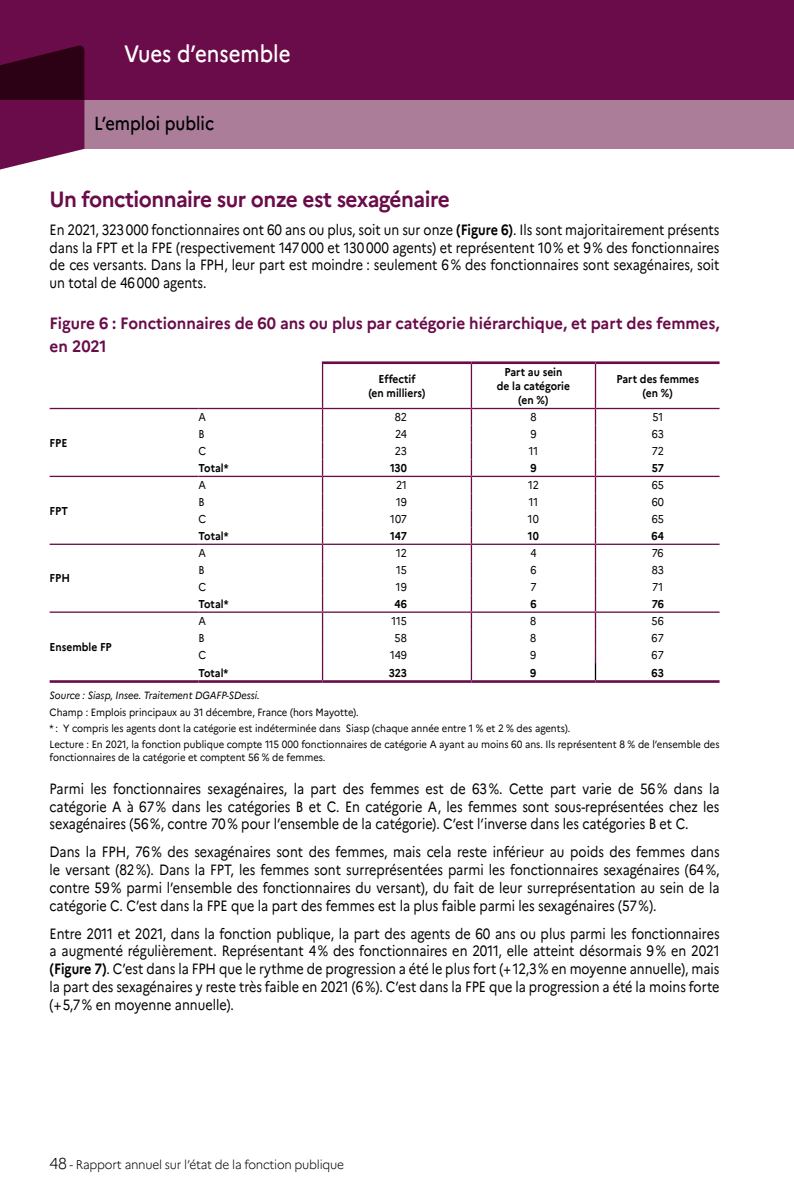
<style>
.page{position:relative;width:794px;height:1191px;background:#fff}
.page>*{position:absolute;margin:0;border:0;box-sizing:border-box;transform-origin:0 0}
.t1{font:500 23.62px "Marianne";color:#fff;scale:.87 1}
.t2{font:700 22.05px "Marianne";letter-spacing:-.025em;color:#690c49;scale:.94 1}
.t3{font:500 18.9px "Marianne";color:#000;scale:.87 1}
.t4{font:700 16.45px/22.8px "Marianne";color:#690c49;scale:.94 1}
.t5{font:14.88px/17.8px "Marianne";color:#000;text-align:justify;scale:.85 1}
.t6{font:300 12.6px "Marianne";letter-spacing:-.02em;color:#000;scale:.94 1}
.t7{font:700 11.38px/13.7px "Marianne";color:#000;text-align:center;scale:.9 1}
.t8{font:11.38px "Marianne";letter-spacing:-.01em;color:#000;scale:.9 1}
.t9{font:10.5px/16.3px "Marianne";color:#000;scale:.9 1}
.t10{font:italic 10.5px "Marianne";color:#000;scale:.9 1}
.s1{font-weight:700}
.s2{font-size:15.75px}
</style>
<div class="page">
<div style="left:84px;top:99px;width:710px;height:50px;background:#ab7d99"></div>
<div style="left:0;top:0;width:794px;height:99px;background:#6b0c4a"></div>
<svg style="left:0;top:45px;width:84px;height:125px"></svg>
<hr style="left:50px;top:476px;width:148px;height:1px;background:#690c49">
<hr style="left:198px;top:476px;width:124px;height:1px;background:#690c49">
<hr style="left:322px;top:476px;width:149px;height:1px;background:#690c49">
<hr style="left:471px;top:476px;width:124px;height:1px;background:#690c49">
<hr style="left:595px;top:476px;width:124px;height:1px;background:#690c49">
<hr style="left:50px;top:543px;width:148px;height:2px;background:#690c49">
<hr style="left:198px;top:543px;width:124px;height:2px;background:#690c49">
<hr style="left:322px;top:543px;width:149px;height:2px;background:#690c49">
<hr style="left:471px;top:543px;width:124px;height:2px;background:#690c49">
<hr style="left:595px;top:543px;width:124px;height:2px;background:#690c49">
<hr style="left:50px;top:611px;width:148px;height:2px;background:#690c49">
<hr style="left:198px;top:611px;width:124px;height:2px;background:#690c49">
<hr style="left:322px;top:611px;width:149px;height:2px;background:#690c49">
<hr style="left:471px;top:611px;width:124px;height:2px;background:#690c49">
<hr style="left:595px;top:611px;width:124px;height:2px;background:#690c49">
<hr style="left:322px;top:361px;width:149px;height:3px;background:#690c49">
<hr style="left:471px;top:361px;width:124px;height:3px;background:#690c49">
<hr style="left:595px;top:361px;width:124px;height:3px;background:#690c49">
<hr style="left:50px;top:408px;width:148px;height:1px;background:#690c49">
<hr style="left:198px;top:408px;width:124px;height:1px;background:#690c49">
<hr style="left:322px;top:408px;width:149px;height:1px;background:#690c49">
<hr style="left:471px;top:408px;width:124px;height:1px;background:#690c49">
<hr style="left:595px;top:408px;width:124px;height:1px;background:#690c49">
<hr style="left:322px;top:364px;width:1px;height:44px;background:#690c49">
<hr style="left:471px;top:364px;width:1px;height:44px;background:#690c49">
<svg style="left:322px;top:409px;width:1px;height:271px"></svg>
<svg style="left:471px;top:409px;width:1px;height:271px"></svg>
<hr style="left:595px;top:364px;width:1px;height:44px;background:#690c49">
<hr style="left:198px;top:680px;width:124px;height:3px;background:#690c49">
<hr style="left:322px;top:680px;width:149px;height:3px;background:#690c49">
<hr style="left:471px;top:680px;width:124px;height:3px;background:#690c49">
<hr style="left:595px;top:680px;width:124px;height:3px;background:#690c49">
<hr style="left:50px;top:680px;width:148px;height:3px;background:#690c49">
<svg style="left:595px;top:409px;width:1px;height:271px"></svg>
<h1 class="t1" style="left:124px;top:39px;width:193px">Vues d’ensemble</h1>
<p class="t3" style="left:94px;top:112px;width:139px">L’emploi public</p>
<h2 class="t2" style="left:50px;top:186px;width:427px">Un fonctionnaire sur onze est sexagénaire</h2>
<p class="t5" style="left:50px;top:220px;width:789px">En 2021, 323000 fonctionnaires ont 60 ans ou plus, soit un sur onze <span class="s1">(Figure 6)</span>. Ils sont majoritairement présents dans la FPT et la FPE (respectivement 147000 et 130000 agents) et représentent 10% et 9% des fonctionnaires de ces versants. Dans la FPH, leur part est moindre : seulement 6% des fonctionnaires sont sexagénaires, soit un total de 46000 agents.</p>
<p class="t4" style="left:50px;top:311px;width:714px">Figure 6 : Fonctionnaires de 60 ans ou plus par catégorie hiérarchique, et part des femmes, en 2021</p>
<p class="t7" style="left:368px;top:372px;width:65px">Effectif<br>(en milliers)</p>
<p class="t7" style="left:497px;top:365px;width:83px">Part au sein de la catégorie (en %)</p>
<p class="t7" style="left:616px;top:372px;width:93px">Part des femmes (en %)</p>
<p class="t7" style="left:50px;top:436px;width:21px">FPE</p>
<p class="t8" style="left:198px;top:410px;width:10px">A</p>
<p class="t8" style="left:395px;top:410px;width:15px">82</p>
<p class="t8" style="left:530px;top:410px;width:8px">8</p>
<p class="t8" style="left:652px;top:410px;width:13px">51</p>
<p class="t8" style="left:198px;top:427px;width:8px">B</p>
<p class="t8" style="left:395px;top:427px;width:15px">24</p>
<p class="t8" style="left:530px;top:427px;width:8px">9</p>
<p class="t8" style="left:652px;top:427px;width:15px">63</p>
<p class="t8" style="left:198px;top:444px;width:10px">C</p>
<p class="t8" style="left:395px;top:444px;width:15px">23</p>
<p class="t8" style="left:529px;top:444px;width:12px">11</p>
<p class="t8" style="left:652px;top:444px;width:15px">72</p>
<p class="t7" style="left:198px;top:461px;width:35px">Total*</p>
<p class="t7" style="left:390px;top:461px;width:20px">130</p>
<p class="t7" style="left:530px;top:461px;width:8px">9</p>
<p class="t7" style="left:652px;top:461px;width:15px">57</p>
<p class="t7" style="left:50px;top:504px;width:22px">FPT</p>
<p class="t7" style="left:50px;top:571px;width:24px">FPH</p>
<p class="t8" style="left:198px;top:478px;width:10px">A</p>
<p class="t8" style="left:396px;top:478px;width:13px">21</p>
<p class="t8" style="left:528px;top:478px;width:13px">12</p>
<p class="t8" style="left:651px;top:478px;width:15px">65</p>
<p class="t8" style="left:198px;top:495px;width:8px">B</p>
<p class="t8" style="left:396px;top:495px;width:14px">19</p>
<p class="t8" style="left:529px;top:495px;width:12px">11</p>
<p class="t8" style="left:651px;top:495px;width:15px">60</p>
<p class="t8" style="left:198px;top:512px;width:10px">C</p>
<p class="t8" style="left:390px;top:512px;width:20px">107</p>
<p class="t8" style="left:528px;top:512px;width:14px">10</p>
<p class="t8" style="left:651px;top:512px;width:15px">65</p>
<p class="t7" style="left:198px;top:529px;width:35px">Total*</p>
<p class="t7" style="left:390px;top:529px;width:20px">147</p>
<p class="t7" style="left:528px;top:529px;width:14px">10</p>
<p class="t7" style="left:651px;top:529px;width:15px">64</p>
<p class="t8" style="left:198px;top:546px;width:10px">A</p>
<p class="t8" style="left:396px;top:546px;width:13px">12</p>
<p class="t8" style="left:530px;top:546px;width:8px">4</p>
<p class="t8" style="left:652px;top:546px;width:15px">76</p>
<p class="t8" style="left:198px;top:563px;width:8px">B</p>
<p class="t8" style="left:396px;top:563px;width:13px">15</p>
<p class="t8" style="left:530px;top:563px;width:8px">6</p>
<p class="t8" style="left:652px;top:563px;width:15px">83</p>
<p class="t8" style="left:198px;top:580px;width:10px">C</p>
<p class="t8" style="left:396px;top:580px;width:14px">19</p>
<p class="t8" style="left:530px;top:580px;width:8px">7</p>
<p class="t8" style="left:652px;top:580px;width:14px">71</p>
<p class="t7" style="left:198px;top:597px;width:35px">Total*</p>
<p class="t7" style="left:394px;top:597px;width:15px">46</p>
<p class="t7" style="left:530px;top:597px;width:8px">6</p>
<p class="t7" style="left:652px;top:597px;width:15px">76</p>
<p class="t8" style="left:198px;top:614px;width:10px">A</p>
<p class="t8" style="left:391px;top:614px;width:18px">115</p>
<p class="t8" style="left:530px;top:614px;width:8px">8</p>
<p class="t8" style="left:651px;top:614px;width:15px">56</p>
<p class="t8" style="left:198px;top:631px;width:8px">B</p>
<p class="t8" style="left:394px;top:631px;width:15px">58</p>
<p class="t8" style="left:530px;top:631px;width:8px">8</p>
<p class="t8" style="left:651px;top:631px;width:15px">67</p>
<p class="t8" style="left:198px;top:648px;width:10px">C</p>
<p class="t8" style="left:390px;top:648px;width:20px">149</p>
<p class="t8" style="left:530px;top:648px;width:8px">9</p>
<p class="t8" style="left:651px;top:648px;width:15px">67</p>
<p class="t7" style="left:198px;top:665px;width:35px">Total*</p>
<p class="t7" style="left:389px;top:665px;width:22px">323</p>
<p class="t7" style="left:530px;top:665px;width:8px">9</p>
<p class="t7" style="left:651px;top:665px;width:15px">63</p>
<p class="t10" style="left:50px;top:689px;width:235px">Source : Siasp, Insee. Traitement DGAFP-SDessi.</p>
<p class="t9" style="left:50px;top:704px;width:746px">Champ : Emplois principaux au 31 décembre, France (hors Mayotte).<br>* : Y compris les agents dont la catégorie est indéterminée dans Siasp (chaque année entre 1 % et 2 % des agents).<br>Lecture : En 2021, la fonction publique compte 115 000 fonctionnaires de catégorie A ayant au moins 60 ans. Ils représentent 8 % de l’ensemble des</p>
<p class="t9" style="left:50px;top:749px;width:308px">fonctionnaires de la catégorie et comptent 56 % de femmes.</p>
<p class="t5" style="left:50px;top:779px;width:789px">Parmi les fonctionnaires sexagénaires, la part des femmes est de 63%. Cette part varie de 56% dans la catégorie A à 67% dans les catégories B et C. En catégorie A, les femmes sont sous-représentées chez les sexagénaires (56%, contre 70% pour l’ensemble de la catégorie). C’est l’inverse dans les catégories B et C.</p>
<p class="t5" style="left:50px;top:843px;width:789px">Dans la FPH, 76% des sexagénaires sont des femmes, mais cela reste inférieur au poids des femmes dans le versant (82%). Dans la FPT, les femmes sont surreprésentées parmi les fonctionnaires sexagénaires (64%, contre 59% parmi l’ensemble des fonctionnaires du versant), du fait de leur surreprésentation au sein de la catégorie C. C’est dans la FPE que la part des femmes est la plus faible parmi les sexagénaires (57%).</p>
<p class="t5" style="left:50px;top:924px;width:789px">Entre 2011 et 2021, dans la fonction publique, la part des agents de 60 ans ou plus parmi les fonctionnaires a augmenté régulièrement. Représentant 4% des fonctionnaires en 2011, elle atteint désormais 9% en 2021 <span class="s1">(Figure 7)</span>. C’est dans la FPH que le rythme de progression a été le plus fort (+12,3% en moyenne annuelle), mais la part des sexagénaires y reste très faible en 2021 (6%). C’est dans la FPE que la progression a été la moins forte (+5,7% en moyenne annuelle).</p>
<p class="t7" style="left:50px;top:640px;width:71px">Ensemble FP</p>
<p class="t6" style="left:50px;top:1157px;width:315px"><span class="s2">48</span> - Rapport annuel sur l’état de la fonction publique</p>
</div>
